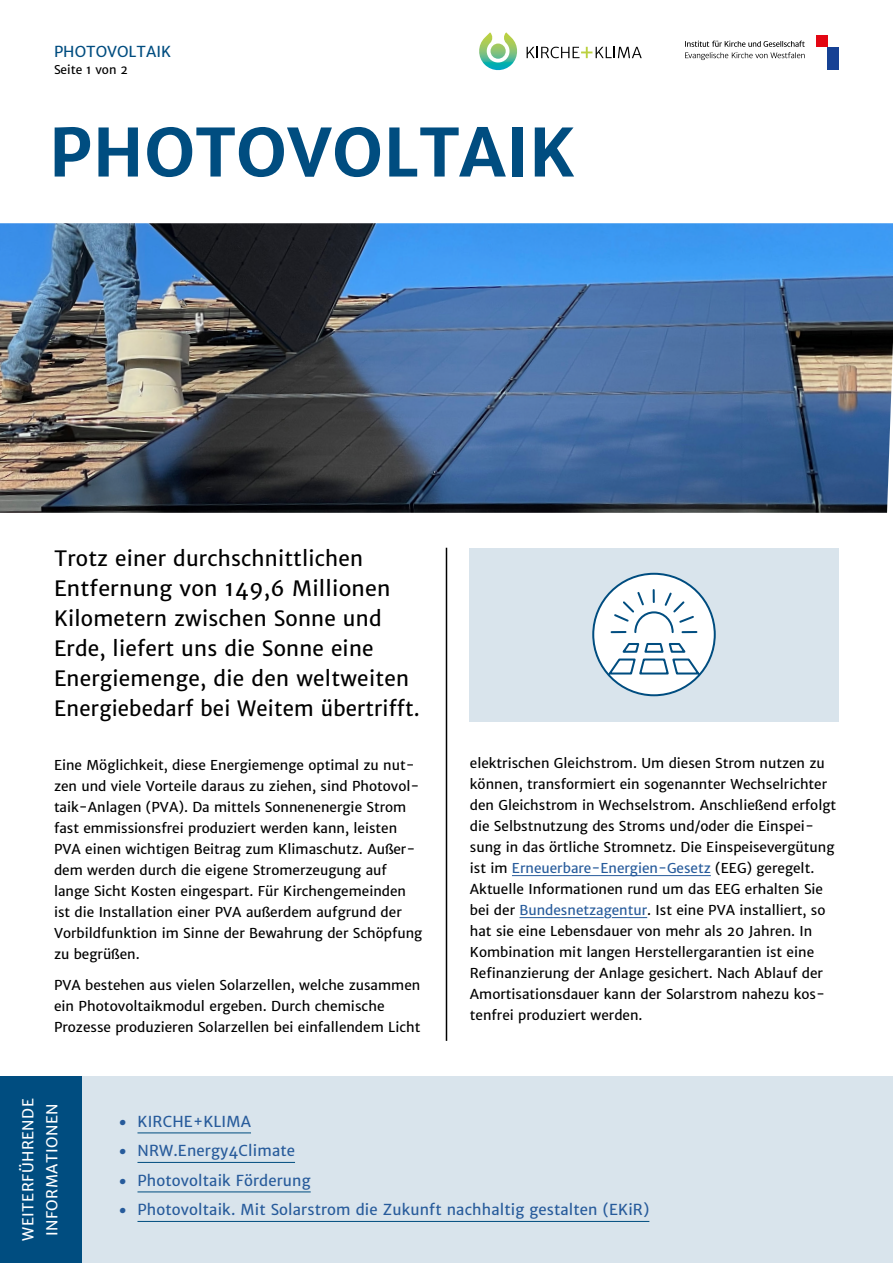
<style>
.page{position:relative;width:893px;height:1263px;background:#fff}
.page>*{position:absolute;margin:0;border:0;box-sizing:border-box;transform-origin:0 0}
.t1{font:700 66px "Merriweather Sans";color:#004d80}
.t2{font:21px/30px "Merriweather Sans";letter-spacing:.01em;color:#000}
.t3{font:15px "Merriweather Sans";letter-spacing:.01em;color:#275b9b}
.t4{font:15px/24px "Merriweather Sans";letter-spacing:.03em;color:#fff;text-align:center}
.t5{font:15px "Merriweather Sans";color:#004d80}
.t6{font:13.5px/21px "Merriweather Sans";color:#000}
.t7{font:12px "Merriweather Sans";color:#000}
.s1{color:#275b9b}
.s2{font-weight:700;font-size:21px}
</style>
<div class="page">
<div style="left:816px;top:35px;width:11px;height:12px;background:#e30613"></div>
<div style="left:827px;top:47px;width:12px;height:23px;background:#164194"></div>
<svg style="left:685px;top:41px;width:120px;height:19px"></svg>
<svg style="left:527px;top:47px;width:115px;height:11px"></svg>
<svg style="left:479px;top:32px;width:38px;height:39px"></svg>
<div style="left:469px;top:548px;width:370px;height:173px;background:#d9e4ec"></div>
<div style="left:79px;top:1076px;width:814px;height:187px;background:#d9e4ec"></div>
<hr style="left:137px;top:1132px;width:114px;height:1px;background:#004d80">
<hr style="left:137px;top:1162px;width:158px;height:1px;background:#004d80">
<hr style="left:137px;top:1191px;width:174px;height:1px;background:#004d80">
<hr style="left:137px;top:1221px;width:512px;height:1px;background:#004d80">
<div style="left:0;top:1076px;width:82px;height:187px;background:#004d80"></div>
<hr style="left:512px;top:875px;width:199px;height:1px;background:#275b9b">
<hr style="left:519px;top:917px;width:85px;height:1px;background:#275b9b">
<hr style="left:612px;top:917px;width:35px;height:1px;background:#275b9b">
<img style="left:0;top:223px;width:893px;height:290px">
<hr style="left:446px;top:548px;width:1px;height:493px;background:#000">
<svg style="left:592px;top:574px;width:124px;height:123px"></svg>
<p class="t5" style="left:54px;top:43px;width:119px">PHOTOVOLTAIK</p>
<p class="t7" style="left:54px;top:62px;width:75px">Seite 1 von 2</p>
<h1 class="t1" style="left:49px;top:112px;width:528px">PHOTOVOLTAIK</h1>
<h2 class="t2" style="left:54px;top:543px;width:367px">Trotz einer durchschnittlichen Entfernung von 149,6 Millionen Kilometern zwischen Sonne und Erde, liefert uns die Sonne eine Energiemenge, die den weltweiten Energiebedarf bei Weitem übertrifft.</h2>
<p class="t6" style="left:54px;top:754px;width:370px">Eine Möglichkeit, diese Energiemenge optimal zu nut&shy;zen und viele Vorteile daraus zu ziehen, sind Photovol&shy;taik-Anlagen (PVA). Da mittels Sonnenenergie Strom fast emmissionsfrei produziert werden kann, leisten PVA einen wichtigen Beitrag zum Klimaschutz. Außer&shy;dem werden durch die eigene Stromerzeugung auf lange Sicht Kosten eingespart. Für Kirchengemeinden ist die Installation einer PVA außerdem aufgrund der Vorbildfunktion im Sinne der Bewahrung der Schöpfung zu begrüßen.</p>
<p class="t6" style="left:54px;top:975px;width:368px">PVA bestehen aus vielen Solarzellen, welche zusammen ein Photovoltaikmodul ergeben. Durch chemische<br>Prozesse produzieren Solarzellen bei einfallendem Licht</p>
<p class="t6" style="left:470px;top:753px;width:368px">elektrischen Gleichstrom. Um diesen Strom nutzen zu können, transformiert ein sogenannter Wechselrichter den Gleichstrom in Wechselstrom. Anschließend erfolgt die Selbstnutzung des Stroms und/oder die Einspei&shy;sung in das örtliche Stromnetz. Die Einspeisevergütung ist im <span class="s1">Erneuerbare-Energien-Gesetz</span> (EEG) geregelt.<br>Aktuelle Informationen rund um das EEG erhalten Sie bei der <span class="s1">Bundesnetzagentur</span>. Ist eine PVA installiert, so hat sie eine Lebensdauer von mehr als 20 Jahren. In Kombination mit langen Herstellergarantien ist eine Refinanzierung der Anlage gesichert. Nach Ablauf der Amortisationsdauer kann der Solarstrom nahezu kos&shy;tenfrei produziert werden.</p>
<p class="t4" style="left:16px;top:1240px;width:143px;rotate:-90deg">WEITERFÜHRENDE<br>INFORMATIONEN</p>
<p class="t3" style="left:118px;top:1112px;width:134px"><span class="s2">•</span> KIRCHE+KLIMA</p>
<p class="t3" style="left:118px;top:1142px;width:179px"><span class="s2">•</span> NRW.Energy4Climate</p>
<p class="t3" style="left:118px;top:1171px;width:194px"><span class="s2">•</span> Photovoltaik Förderung</p>
<p class="t3" style="left:118px;top:1201px;width:533px"><span class="s2">•</span> Photovoltaik. Mit Solarstrom die Zukunft nachhaltig gestalten (EKiR)</p>
</div>
